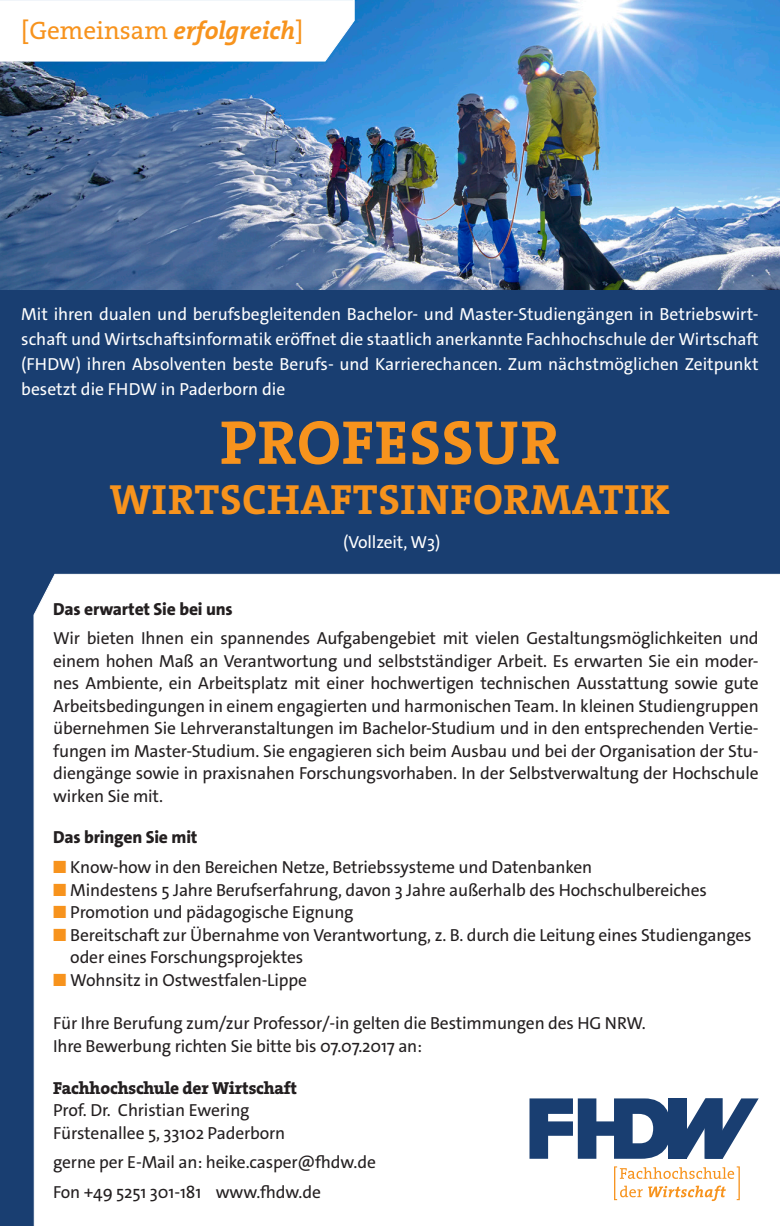
<style>
.page{position:relative;width:780px;height:1226px;background:#fff}
.page>*{position:absolute;margin:0;border:0;box-sizing:border-box;transform-origin:0 0}
.t1{font:62.5px "The Serif HP7 Bld";letter-spacing:.015em;color:#f7931d}
.t2{font:42.5px "The Serif HP7 Bld";letter-spacing:.015em;color:#f7931d}
.t3{font:25.25px "The Serif HP5 Plain";color:#f7931d}
.t4{font:17.5px/22.5px "The Sans C4 s";letter-spacing:-.01em;color:#231f20}
.t5{font:17.5px/25px "The Sans C4 s";color:#fff;text-align:justify}
.t6{font:800 17.5px "The Sans C4 s";letter-spacing:-.01em;color:#231f20}
.t7{font:17.5px "The Serif HP8 Ex Bld";letter-spacing:-.01em;color:#231f20}
.s1{font-family:"The Serif HP7 Bld IT"}
.s2{color:#f7931d}
</style>
<div class="page">
<div style="left:0;top:214px;width:780px;height:1012px;background:#193e71"></div>
<div style="left:33px;top:574px;width:747px;height:652px;background:#fff"></div>
<img style="left:0;top:0;width:780px;height:290px">
<svg style="left:0;top:0;width:355px;height:62px"></svg>
<svg style="left:614px;top:1166px;width:125px;height:35px;background:#fde8cf"></svg>
<svg style="left:517px;top:1087px;width:241px;height:72px"></svg>
<h3 class="t3" style="left:21px;top:14px;width:283px">[Gemeinsam <span class="s1">erfolgreich</span>]</h3>
<p class="t5" style="left:21px;top:302px;width:739px">Mit ihren dualen und berufsbegleitenden Bachelor- und Master-Studiengängen in Betriebswirt&shy;schaft und Wirtschaftsinformatik eröffnet die staatlich anerkannte Fachhochschule der Wirtschaft (FHDW) ihren Absolventen beste Berufs- und Karrierechancen. Zum nächstmöglichen Zeitpunkt besetzt die FHDW in Paderborn die</p>
<h1 class="t1" style="left:220px;top:401px;width:341px">PROFESSUR</h1>
<h2 class="t2" style="left:110px;top:471px;width:562px">WIRTSCHAFTSINFORMATIK</h2>
<p class="t5" style="left:343px;top:529px;width:99px">(Vollzeit, W3)</p>
<p class="t6" style="left:53px;top:598px;width:181px">Das erwartet Sie bei uns</p>
<p class="t4" style="left:53px;top:627px;width:707px;text-align:justify">Wir bieten Ihnen ein spannendes Aufgabengebiet mit vielen Gestaltungsmöglichkeiten und einem hohen Maß an Verantwortung und selbstständiger Arbeit. Es erwarten Sie ein moder&shy;nes Ambiente, ein Arbeitsplatz mit einer hochwertigen technischen Ausstattung sowie gute Arbeitsbedingungen in einem engagierten und harmonischen Team. In kleinen Studiengruppen übernehmen Sie Lehrveranstaltungen im Bachelor-Studium und in den entsprechenden Vertie&shy;fungen im Master-Studium. Sie engagieren sich beim Ausbau und bei der Organisation der Stu&shy;diengänge sowie in praxisnahen Forschungsvorhaben. In der Selbstverwaltung der Hochschule wirken Sie mit.</p>
<p class="t6" style="left:53px;top:826px;width:146px">Das bringen Sie mit</p>
<p class="t4" style="left:53px;top:856px;width:540px"><span class="s2">■</span> Know-how in den Bereichen Netze, Betriebssysteme und Datenbanken</p>
<p class="t4" style="left:53px;top:879px;width:655px"><span class="s2">■</span> Mindestens 5 Jahre Berufserfahrung, davon 3 Jahre außerhalb des Hochschulbereiches</p>
<p class="t4" style="left:53px;top:901px;width:302px"><span class="s2">■</span> Promotion und pädagogische Eignung</p>
<p class="t4" style="left:70px;top:924px;width:682px;text-indent:-17px"><span class="s2">■</span> Bereitschaft zur Übernahme von Verantwortung, z. B. durch die Leitung eines Studienganges oder eines Forschungsprojektes</p>
<p class="t4" style="left:53px;top:969px;width:255px"><span class="s2">■</span> Wohnsitz in Ostwestfalen-Lippe</p>
<p class="t4" style="left:53px;top:1012px;width:594px">Für Ihre Berufung zum/zur Professor/-in gelten die Bestimmungen des HG NRW.<br>Ihre Bewerbung richten Sie bitte bis 07.07.2017 an:</p>
<p class="t7" style="left:53px;top:1076px;width:245px">Fachhochschule der Wirtschaft</p>
<p class="t4" style="left:53px;top:1099px;width:233px">Prof. Dr. Christian Ewering<br>Fürstenallee 5, 33102 Paderborn</p>
<p class="t4" style="left:53px;top:1148px;width:324px;line-height:29.5px">gerne per E-Mail an: heike.casper@fhdw.de<br>Fon +49 5251 301-181 www.fhdw.de</p>
</div>
